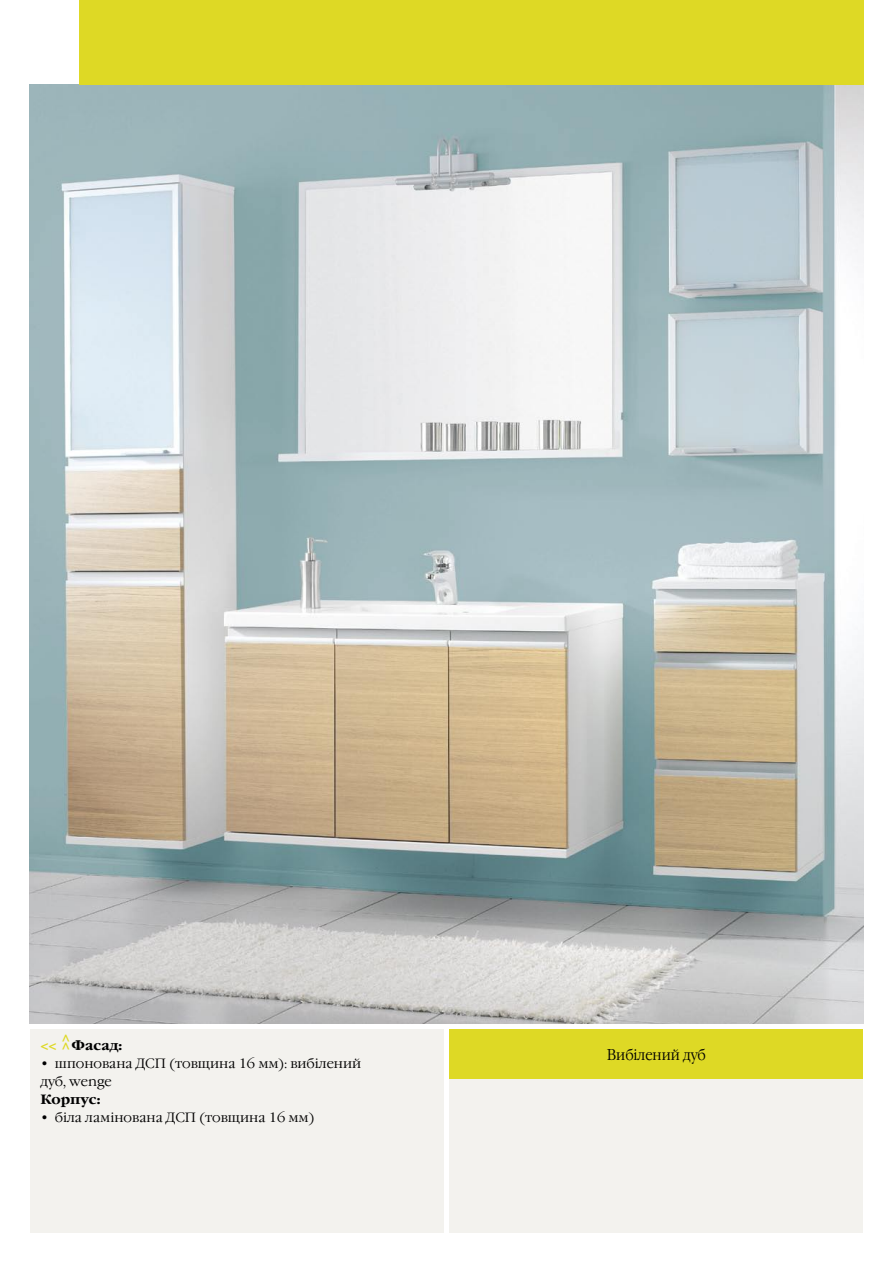
<style>
.page{position:relative;width:893px;height:1263px;background:#fff}
.page>*{position:absolute;margin:0;border:0;box-sizing:border-box;transform-origin:0 0}
.t1{font:300 15.3px "Garamond C";color:#000;scale:.88 1}
.t2{font:300 13.5px/18px "Garamond C";color:#000}
.t3{font:700 13.5px "Garamond C";color:#000}
.t4{font:500 13.5px "Helvetica Neue OT";color:#ded925}
.s1{font-family:"Helvetica Neue OT";font-weight:500;color:#ded925}
</style>
<div class="page">
<div style="left:450px;top:1029px;width:413px;height:204px;background:#f3f2ee"></div>
<img style="left:30px;top:84px;width:833px;height:939px">
<div style="left:450px;top:1029px;width:413px;height:50px;background:#ded925"></div>
<div style="left:30px;top:1029px;width:413px;height:204px;background:#f3f2ee"></div>
<div style="left:79px;top:0;width:784px;height:84px;background:#ded925"></div>
<p class="t4" style="left:75px;top:1034px;width:18px;rotate:90deg">&lt;&lt;</p>
<p class="t3" style="left:40px;top:1037px;width:83px"><span class="s1">&lt;&lt;</span> Фасад:</p>
<p class="t2" style="left:40px;top:1054px;width:322px">• шпонована ДСП (товщина 16 мм): вибілений дуб, wenge</p>
<p class="t3" style="left:40px;top:1091px;width:62px">Корпус:</p>
<p class="t2" style="left:40px;top:1108px;width:276px">• біла ламінована ДСП (товщина 16 мм)</p>
<p class="t1" style="left:607px;top:1046px;width:114px">Вибілений дуб</p>
</div>
